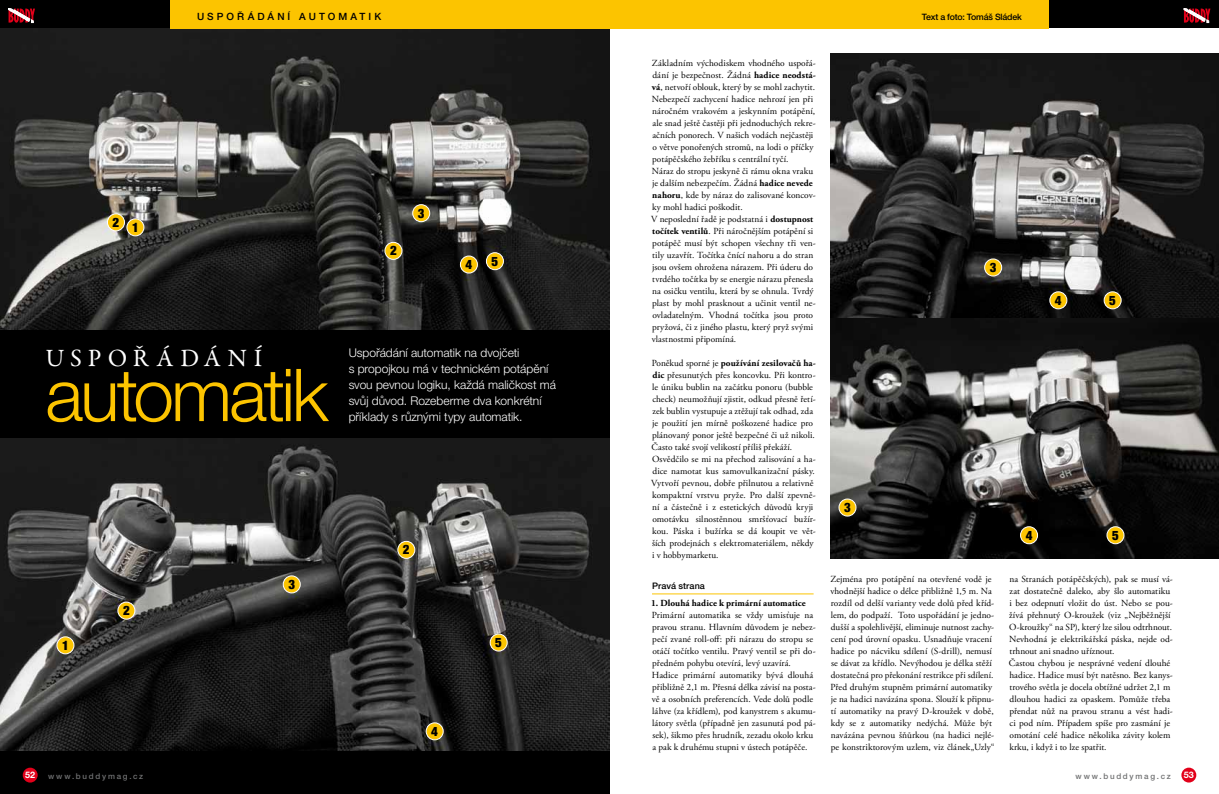
<style>
.page{position:relative;width:1219px;height:794px;background:#fff}
.page>*{position:absolute;margin:0;border:0;box-sizing:border-box;transform-origin:0 0}
.t1{font:300 73px "Helvetica Neue CE";letter-spacing:-.04em;color:#fcc400}
.t2{font:25px "Garamond Premr Pro";letter-spacing:.245em;color:#fff}
.t3{font:900 condensed 13px "Helvetica Neue CE";color:#000}
.t4{font:300 12px/16px "Helvetica Neue CE";letter-spacing:-.005em;color:#fff}
.t5{font:500 10px "Helvetica Neue CE";letter-spacing:.305em;color:#000}
.t6{font:9.3px/12px "Adobe Garamond Pro";letter-spacing:.005em;color:#000}
.t7{font:700 9.3px "Adobe Garamond Pro";letter-spacing:.01em;color:#000}
.t8{font:500 9px "Helvetica Neue CE";letter-spacing:.01em;color:#000}
.t9{font:700 9px "Helvetica Neue CE";color:#fff}
.t10{font:500 8.8px "Helvetica Neue CE";letter-spacing:-.02em;color:#000}
.t11{font:500 8px "Helvetica Neue CE";letter-spacing:.22em;color:#707172}
.s1{font-weight:700}
</style>
<div class="page">
<div style="left:0;top:26px;width:609px;height:768px;background:#000"></div>
<hr style="left:652px;top:593px;width:162px;height:1px;background:#fcc400">
<img style="left:831px;top:54px;width:388px;height:504px">
<img style="left:0;top:28px;width:609px;height:302px">
<img style="left:0;top:438px;width:609px;height:312px">
<div style="left:127px;top:219px;width:17px;height:17px;background:#fcc400;border-radius:50%"></div>
<div style="left:127px;top:219px;width:17px;height:17px;border:1px solid #fff;border-radius:50%"></div>
<div style="left:57px;top:637px;width:17px;height:17px;background:#fcc400;border-radius:50%"></div>
<div style="left:57px;top:636px;width:17px;height:18px;border:1px solid #fff;border-radius:50%"></div>
<div style="left:107px;top:214px;width:17px;height:17px;background:#fcc400;border-radius:50%"></div>
<div style="left:107px;top:214px;width:18px;height:17px;border:1px solid #fff;border-radius:50%"></div>
<div style="left:118px;top:602px;width:17px;height:17px;background:#fcc400;border-radius:50%"></div>
<div style="left:118px;top:602px;width:17px;height:17px;border:1px solid #fff;border-radius:50%"></div>
<div style="left:398px;top:541px;width:17px;height:17px;background:#fcc400;border-radius:50%"></div>
<div style="left:398px;top:541px;width:17px;height:17px;border:1px solid #fff;border-radius:50%"></div>
<div style="left:385px;top:242px;width:17px;height:17px;background:#fcc400;border-radius:50%"></div>
<div style="left:385px;top:242px;width:17px;height:18px;border:1px solid #fff;border-radius:50%"></div>
<div style="left:413px;top:205px;width:17px;height:17px;background:#fcc400;border-radius:50%"></div>
<div style="left:412px;top:204px;width:18px;height:18px;border:1px solid #fff;border-radius:50%"></div>
<div style="left:985px;top:259px;width:17px;height:17px;background:#fcc400;border-radius:50%"></div>
<div style="left:984px;top:259px;width:18px;height:17px;border:1px solid #fff;border-radius:50%"></div>
<div style="left:839px;top:499px;width:17px;height:17px;background:#fcc400;border-radius:50%"></div>
<div style="left:839px;top:499px;width:17px;height:17px;border:1px solid #fff;border-radius:50%"></div>
<div style="left:283px;top:576px;width:17px;height:17px;background:#fcc400;border-radius:50%"></div>
<div style="left:283px;top:575px;width:17px;height:18px;border:1px solid #fff;border-radius:50%"></div>
<div style="left:460px;top:256px;width:17px;height:17px;background:#fcc400;border-radius:50%"></div>
<div style="left:460px;top:256px;width:18px;height:17px;border:1px solid #fff;border-radius:50%"></div>
<div style="left:1050px;top:292px;width:17px;height:17px;background:#fcc400;border-radius:50%"></div>
<div style="left:1050px;top:291px;width:17px;height:18px;border:1px solid #fff;border-radius:50%"></div>
<div style="left:1020px;top:527px;width:17px;height:17px;background:#fcc400;border-radius:50%"></div>
<div style="left:1020px;top:526px;width:18px;height:18px;border:1px solid #fff;border-radius:50%"></div>
<div style="left:426px;top:723px;width:17px;height:17px;background:#fcc400;border-radius:50%"></div>
<div style="left:426px;top:722px;width:17px;height:18px;border:1px solid #fff;border-radius:50%"></div>
<div style="left:486px;top:253px;width:17px;height:17px;background:#fcc400;border-radius:50%"></div>
<div style="left:486px;top:252px;width:18px;height:18px;border:1px solid #fff;border-radius:50%"></div>
<div style="left:1104px;top:292px;width:17px;height:17px;background:#fcc400;border-radius:50%"></div>
<div style="left:1104px;top:291px;width:17px;height:18px;border:1px solid #fff;border-radius:50%"></div>
<div style="left:1107px;top:527px;width:17px;height:17px;background:#fcc400;border-radius:50%"></div>
<div style="left:1107px;top:526px;width:17px;height:18px;border:1px solid #fff;border-radius:50%"></div>
<div style="left:490px;top:634px;width:17px;height:17px;background:#fcc400;border-radius:50%"></div>
<div style="left:490px;top:634px;width:17px;height:17px;border:1px solid #fff;border-radius:50%"></div>
<div style="left:609px;top:0;width:440px;height:28px;background:#fcc400"></div>
<div style="left:170px;top:0;width:439px;height:28px;background:#fcc400"></div>
<div style="left:0;top:0;width:170px;height:28px;background:#000"></div>
<svg style="left:8px;top:8px;width:27px;height:15px"></svg>
<div style="left:1049px;top:0;width:170px;height:28px;background:#000"></div>
<svg style="left:1183px;top:8px;width:27px;height:15px"></svg>
<div style="left:23px;top:767px;width:15px;height:15px;background:#e2001a;border-radius:50%"></div>
<div style="left:1181px;top:767px;width:15px;height:15px;background:#e2001a;border-radius:50%"></div>
<p class="t5" style="left:197px;top:11px;width:186px">Uspořádání au tomatik</p>
<p class="t10" style="left:922px;top:12px;width:102px">Text a foto: Tomáš Sládek</p>
<h3 class="t3" style="left:113px;top:215px;width:8px">2</h3>
<h3 class="t3" style="left:132px;top:220px;width:8px">1</h3>
<h3 class="t3" style="left:390px;top:243px;width:8px">2</h3>
<h3 class="t3" style="left:418px;top:206px;width:8px">3</h3>
<h3 class="t3" style="left:466px;top:257px;width:8px">4</h3>
<h3 class="t3" style="left:492px;top:254px;width:8px">5</h3>
<h2 class="t2" style="left:45px;top:343px;width:218px">USPOŘÁDÁNÍ</h2>
<h1 class="t1" style="left:45px;top:357px;width:285px">automatik</h1>
<p class="t4" style="left:349px;top:345px;width:209px">Uspořádání automatik na dvojčeti<br>s propojkou má v technickém potápění svou pevnou logiku, každá maličkost má svůj důvod. Rozeberme dva konkrétní příklady s různými typy automatik.</p>
<h3 class="t3" style="left:62px;top:638px;width:8px">1</h3>
<h3 class="t3" style="left:123px;top:603px;width:8px">2</h3>
<h3 class="t3" style="left:288px;top:577px;width:8px">3</h3>
<h3 class="t3" style="left:403px;top:542px;width:8px">2</h3>
<h3 class="t3" style="left:431px;top:723px;width:8px">4</h3>
<h3 class="t3" style="left:495px;top:635px;width:8px">5</h3>
<p class="t6" style="left:651px;top:57px;width:166px">Základním východiskem vhodného uspořá&shy;dání je bezpečnost. Žádná <span class="s1">hadice neodstá&shy;vá</span>, netvoří oblouk, který by se mohl zachytit.<br>Nebezpečí zachycení hadice nehrozí jen při náročném vrakovém a jeskynním potápění, ale snad ještě častěji při jednoduchých rekre&shy;ačních ponorech. V našich vodách nejčastěji o větve ponořených stromů, na lodi o příčky potápěčského žebříku s centrální tyčí.<br>Náraz do stropu jeskyně či rámu okna vraku je dalším nebezpečím. Žádná <span class="s1">hadice nevede nahoru</span>, kde by náraz do zalisované koncov&shy;ky mohl hadici poškodit.<br>V neposlední řadě je podstatná i <span class="s1">dostupnost točítek ventilů</span>. Při náročnějším potápění si potápěč musí být schopen všechny tři ven&shy;tily uzavřít. Točítka čnící nahoru a do stran jsou ovšem ohrožena nárazem. Při úderu do tvrdého točítka by se energie nárazu přenesla na osičku ventilu, která by se ohnula. Tvrdý plast by mohl prasknout a učinit ventil ne&shy;ovladatelným. Vhodná točítka jsou proto pryžová, či z jiného plastu, který pryž svými vlastnostmi připomíná.</p>
<p class="t6" style="left:651px;top:357px;width:166px">Poněkud sporné je <span class="s1">používání zesilovačů ha&shy;dic</span> přesunutých přes koncovku. Při kontro&shy;le úniku bublin na začátku ponoru (bubble check) neumožňují zjistit, odkud přesně řetí&shy;zek bublin vystupuje a ztěžují tak odhad, zda je použití jen mírně poškozené hadice pro plánovaný ponor ještě bezpečné či už nikoli.<br>Často také svojí velikostí příliš překáží.<br>Osvědčilo se mi na přechod zalisování a ha&shy;dice namotat kus samovulkanizační pásky.<br>Vytvoří pevnou, dobře přilnutou a relativně kompaktní vrstvu pryže. Pro další zpevně&shy;ní a částečně i z estetických důvodů kryji omotávku silnostěnnou smršťovací bužír&shy;kou. Páska i bužírka se dá koupit ve vět&shy;ších prodejnách s elektromateriálem, někdy i v hobbymarketu.</p>
<p class="t8" style="left:652px;top:581px;width:54px">Pravá strana</p>
<p class="t7" style="left:651px;top:597px;width:156px">1. Dlouhá hadice k primární automatice</p>
<p class="t6" style="left:652px;top:609px;width:165px">Primární automatika se vždy umisťuje na pravou stranu. Hlavním důvodem je nebez&shy;pečí zvané roll-off: při nárazu do stropu se otáčí točítko ventilu. Pravý ventil se při do&shy;předném pohybu otevírá, levý uzavírá.<br>Hadice primární automatiky bývá dlouhá přibližně 2,1 m. Přesná délka závisí na posta&shy;vě a osobních preferencích. Vede dolů podle láhve (za křídlem), pod kanystrem s akumu&shy;látory světla (případně jen zasunutá pod pá&shy;sek), šikmo přes hrudník, zezadu okolo krku a pak k druhému stupni v ústech potápěče.</p>
<h3 class="t3" style="left:844px;top:500px;width:8px">3</h3>
<h3 class="t3" style="left:990px;top:260px;width:8px">3</h3>
<h3 class="t3" style="left:1055px;top:293px;width:8px">4</h3>
<h3 class="t3" style="left:1109px;top:293px;width:8px">5</h3>
<h3 class="t3" style="left:1026px;top:527px;width:8px">4</h3>
<h3 class="t3" style="left:1112px;top:527px;width:8px">5</h3>
<p class="t6" style="left:830px;top:573px;width:166px">Zejména pro potápění na otevřené vodě je vhodnější hadice o délce přibližně 1,5 m. Na rozdíl od delší varianty vede dolů před kříd&shy;lem, do podpaží. Toto uspořádání je jedno&shy;dušší a spolehlivější, eliminuje nutnost zachy&shy;cení pod úrovní opasku. Usnadňuje vracení hadice po nácviku sdílení (S-drill), nemusí se dávat za křídlo. Nevýhodou je délka stěží dostatečná pro překonání restrikce při sdílení.<br>Před druhým stupněm primární automatiky je na hadici navázána spona. Slouží k připnu&shy;tí automatiky na pravý D-kroužek v době, kdy se z automatiky nedýchá. Může být navázána pevnou šňůrkou (na hadici nejlé&shy;pe konstriktorovým uzlem, viz článek„Uzly“</p>
<p class="t6" style="left:1009px;top:573px;width:166px">na Stranách potápěčských), pak se musí vá&shy;zat dostatečně daleko, aby šlo automatiku i bez odepnutí vložit do úst. Nebo se pou&shy;žívá přehnutý O-kroužek (viz „Nejběžnější O-kroužky“ na SP), který lze silou odtrhnout.<br>Nevhodná je elektrikářská páska, nejde od&shy;trhnout ani snadno uříznout.<br>Častou chybou je nesprávné vedení dlouhé hadice. Hadice musí být natěsno. Bez kanys&shy;trového světla je docela obtížné udržet 2,1 m dlouhou hadici za opaskem. Pomůže třeba přendat nůž na pravou stranu a vést hadi&shy;ci pod ním. Případem spíše pro zasmání je omotání celé hadice několika závity kolem krku, i když i to lze spatřit.</p>
<p class="t9" style="left:25px;top:770px;width:11px">52</p>
<p class="t11" style="left:48px;top:771px;width:97px">www.buddymag.cz</p>
<p class="t11" style="left:1076px;top:771px;width:97px">www.buddymag.cz</p>
<p class="t9" style="left:1184px;top:770px;width:12px">53</p>
</div>
